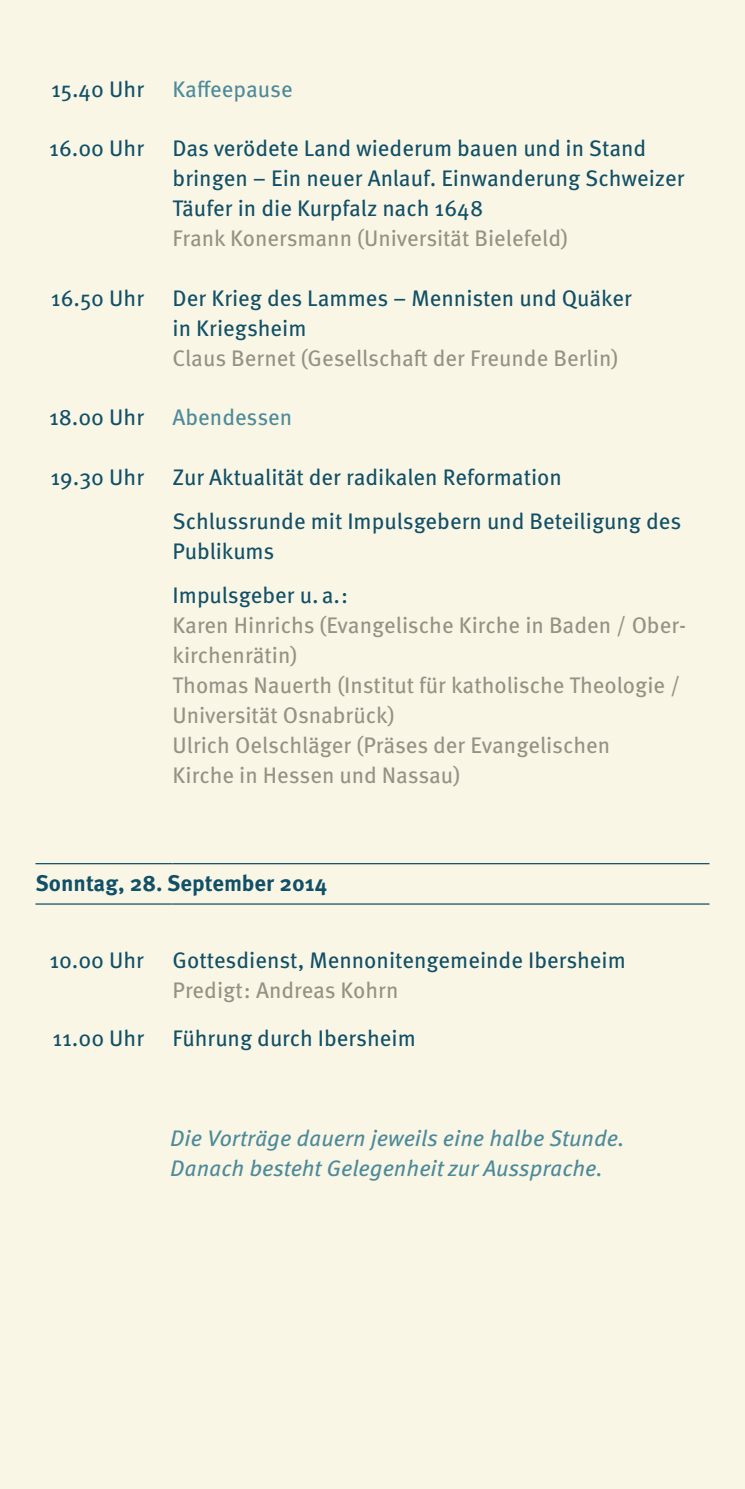
<style>
.page{position:relative;width:745px;height:1489px;background:#fff}
.page>*{position:absolute;margin:0;border:0;box-sizing:border-box;transform-origin:0 0}
.t1{font:22.5px/30px "Meta Pro";color:#115067}
.t2{font:22.5px/30px "Meta Pro";color:#969184}
.t3{font:italic 22.5px/30px "Meta Pro";color:#4d8a9a}
.t4{font:700 22.5px "Meta Pro";color:#115067}
.t5{font:22.5px "Meta Pro";letter-spacing:-.005em;color:#4d8a9a}
</style>
<div class="page">
<div style="left:0;top:0;width:744px;height:1488px;background:#f9f6e6"></div>
<hr style="left:744px;top:0;width:1px;height:1488px;background:#115067">
<hr style="left:35px;top:863px;width:137px;height:1px;background:#115067">
<hr style="left:172px;top:863px;width:537px;height:1px;background:#115067">
<hr style="left:35px;top:903px;width:137px;height:1px;background:#115067">
<hr style="left:172px;top:903px;width:537px;height:1px;background:#115067">
<p class="t1" style="left:51px;top:72px;width:94px">15.40 Uhr</p>
<p class="t5" style="left:172px;top:72px;width:122px">Kaffeepause</p>
<p class="t1" style="left:49px;top:132px;width:96px">16.00 Uhr</p>
<p class="t1" style="left:172px;top:132px;width:513px">Das verödete Land wiederum bauen und in Stand bringen – Ein neuer Anlauf. Einwanderung Schweizer<br>Täufer in die Kurpfalz nach 1648</p>
<p class="t2" style="left:172px;top:222px;width:396px">Frank Konersmann (Universität Bielefeld)</p>
<p class="t1" style="left:51px;top:281px;width:95px">16.50 Uhr</p>
<p class="t1" style="left:172px;top:281px;width:460px">Der Krieg des Lammes – Mennisten und Quäker in Kriegsheim</p>
<p class="t2" style="left:172px;top:341px;width:447px">Claus Bernet (Gesellschaft der Freunde Berlin)</p>
<p class="t1" style="left:49px;top:401px;width:97px">18.00 Uhr</p>
<p class="t5" style="left:172px;top:400px;width:121px">Abendessen</p>
<p class="t1" style="left:51px;top:460px;width:95px">19.30 Uhr</p>
<p class="t1" style="left:172px;top:453px;width:510px;line-height:44.2px">Zur Aktualität der radikalen Reformation<br>Schlussrunde mit Impulsgebern und Beteiligung des</p>
<p class="t1" style="left:172px;top:527px;width:177px;line-height:44.2px">Publikums<br>Impulsgeber u.a.:</p>
<p class="t2" style="left:172px;top:609px;width:514px">Karen Hinrichs (Evangelische Kirche in Baden / Ober&shy;kirchenrätin)<br>Thomas Nauerth (Institut für katholische Theologie / Universität Osnabrück)<br>Ulrich Oelschläger (Präses der Evangelischen<br>Kirche in Hessen und Nassau)</p>
<p class="t4" style="left:35px;top:865px;width:293px">Sonntag, 28. September 2014</p>
<p class="t1" style="left:49px;top:943px;width:96px">10.00 Uhr</p>
<p class="t1" style="left:172px;top:943px;width:454px">Gottesdienst, Mennonitengemeinde Ibersheim</p>
<p class="t2" style="left:172px;top:973px;width:227px">Predigt: Andreas Kohrn</p>
<p class="t1" style="left:52px;top:1021px;width:93px">11.00 Uhr</p>
<p class="t1" style="left:172px;top:1021px;width:244px">Führung durch Ibersheim</p>
<p class="t3" style="left:170px;top:1121px;width:455px">Die Vorträge dauern jeweils eine halbe Stunde.<br>Danach besteht Gelegenheit zur Aussprache.</p>
</div>
